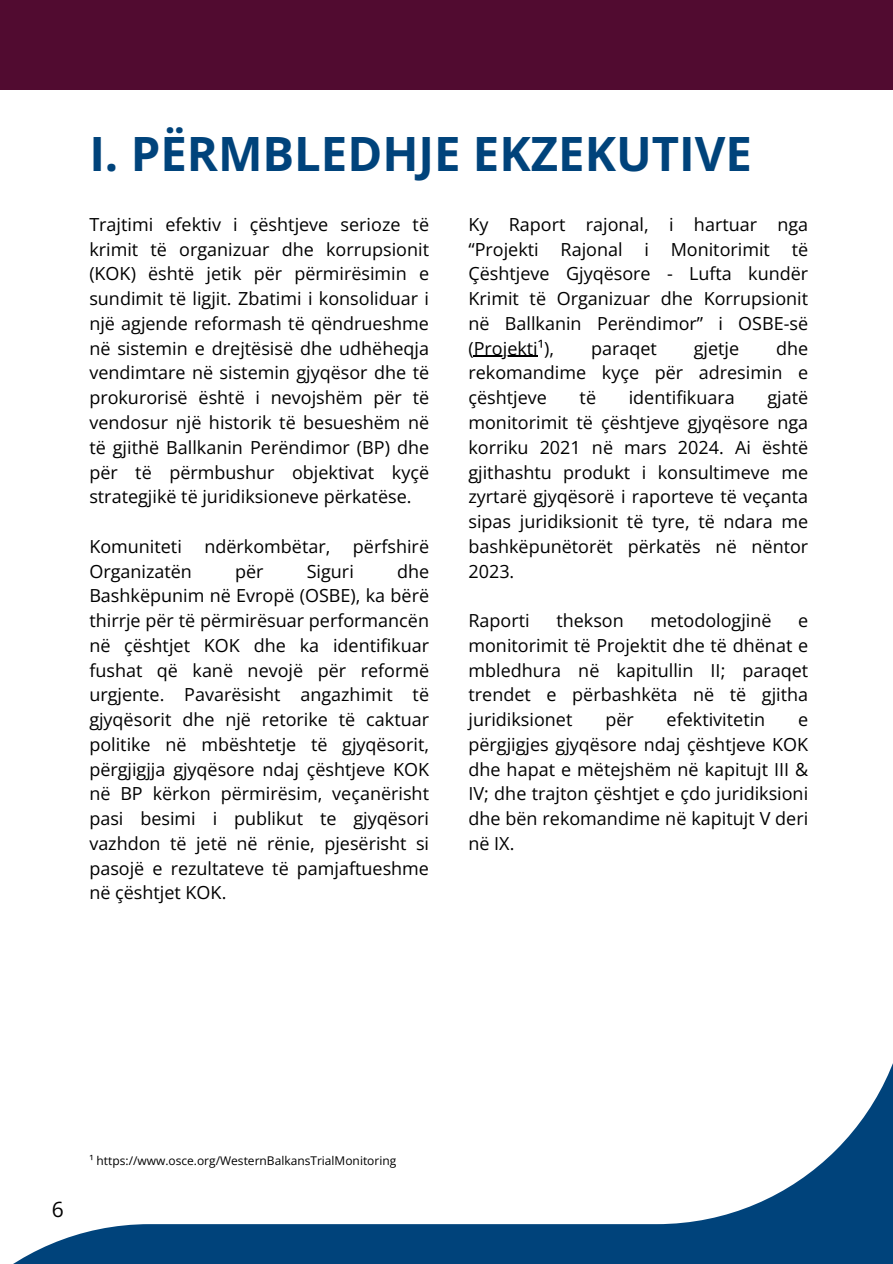
<style>
.page{position:relative;width:893px;height:1264px;background:#fff}
.page>*{position:absolute;margin:0;border:0;box-sizing:border-box;transform-origin:0 0}
.t1{font:700 47.25px "Open Sans";color:#00437b}
.t2{font:21px "Open Sans";color:#000}
.t3{font:18px/24.8px "Open Sans";color:#000;text-align:justify}
.t4{font:12px "Open Sans";color:#000}
</style>
<div class="page">
<hr style="left:474px;top:356px;width:64px;height:1px;background:#000">
<svg style="left:15px;top:1065px;width:877px;height:198px"></svg>
<div style="left:0;top:0;width:892px;height:89px;background:#510b30"></div>
<h1 class="t1" style="left:89px;top:120px;width:664px">I. PËRMBLEDHJE EKZEKUTIVE</h1>
<h2 class="t3" style="left:89px;top:211px;width:341px">Trajtimi efektiv i çështjeve serioze të krimit të organizuar dhe korrupsionit (KOK) është jetik për përmirësimin e sundimit të ligjit. Zbatimi i konsoliduar i një agjende reformash të qëndrueshme në sistemin e drejtësisë dhe udhëheqja vendimtare në sistemin gjyqësor dhe të prokurorisë është i nevojshëm për të vendosur një historik të besueshëm në të gjithë Ballkanin Perëndimor (BP) dhe për të përmbushur objektivat kyçë strategjikë të juridiksioneve përkatëse.</h2>
<h2 class="t3" style="left:89px;top:533px;width:94px">Komuniteti</h2>
<h2 class="t3" style="left:204px;top:533px;width:127px">ndërkombëtar,</h2>
<h2 class="t3" style="left:353px;top:533px;width:78px">përfshirë</h2>
<h2 class="t3" style="left:89px;top:558px;width:104px">Organizatën</h2>
<h2 class="t3" style="left:235px;top:558px;width:30px">për</h2>
<h2 class="t3" style="left:307px;top:558px;width:49px">Siguri</h2>
<h2 class="t3" style="left:468px;top:211px;width:341px">Ky Raport rajonal, i hartuar nga “Projekti Rajonal i Monitorimit të Çështjeve Gjyqësore - Lufta kundër Krimit të Organizuar dhe Korrupsionit në Ballkanin Perëndimor” i OSBE-së (Projekti¹),</h2>
<h2 class="t3" style="left:468px;top:335px;width:341px;text-indent:307px">dhe rekomandime kyçe për adresimin e çështjeve</h2>
<h2 class="t3" style="left:591px;top:335px;width:67px">paraqet</h2>
<h2 class="t3" style="left:693px;top:335px;width:47px">gjetje</h2>
<h2 class="t3" style="left:579px;top:385px;width:18px">të</h2>
<h2 class="t3" style="left:628px;top:385px;width:108px">identifikuara</h2>
<h2 class="t3" style="left:468px;top:385px;width:341px;text-indent:299px">gjatë monitorimit të çështjeve gjyqësore nga korriku 2021 në mars 2024. Ai është gjithashtu produkt i konsultimeve me zyrtarë gjyqësorë i raporteve të veçanta sipas juridiksionit të tyre, të ndara me bashkëpunëtorët përkatës në nëntor 2023.</h2>
<h2 class="t3" style="left:468px;top:607px;width:63px">Raporti</h2>
<h2 class="t3" style="left:556px;top:607px;width:69px">thekson</h2>
<h2 class="t3" style="left:650px;top:607px;width:123px">metodologjinë</h2>
<h2 class="t3" style="left:89px;top:558px;width:341px;text-indent:307px">dhe Bashkëpunim në Evropë (OSBE), ka bërë thirrje për të përmirësuar performancën në çështjet KOK dhe ka identifikuar fushat që kanë nevojë për reformë urgjente. Pavarësisht angazhimit të gjyqësorit dhe një retorike të caktuar politike në mbështetje të gjyqësorit, përgjigjja gjyqësore ndaj çështjeve KOK në BP kërkon përmirësim, veçanërisht pasi besimi i publikut te gjyqësori vazhdon të jetë në rënie, pjesërisht si pasojë e rezultateve të pamjaftueshme në çështjet KOK.</h2>
<h2 class="t3" style="left:468px;top:607px;width:341px;text-indent:330px">e monitorimit të Projektit dhe të dhënat e mbledhura në kapitullin II; paraqet trendet e përbashkëta në të gjitha juridiksionet</h2>
<h2 class="t3" style="left:605px;top:706px;width:30px">për</h2>
<h2 class="t3" style="left:666px;top:706px;width:100px">efektivitetin</h2>
<h2 class="t3" style="left:468px;top:706px;width:341px;text-indent:330px">e përgjigjes gjyqësore ndaj çështjeve KOK dhe hapat e mëtejshëm në kapitujt III &amp;</h2>
<p class="t3" style="left:468px;top:781px;width:341px">IV; dhe trajton çështjet e çdo juridiksioni dhe bën rekomandime në kapitujt V deri në IX.</p>
<p class="t2" style="left:52px;top:1194px;width:13px">6</p>
<p class="t4" style="left:89px;top:1152px;width:308px">¹ https://www.osce.org/WesternBalkansTrialMonitoring</p>
</div>
